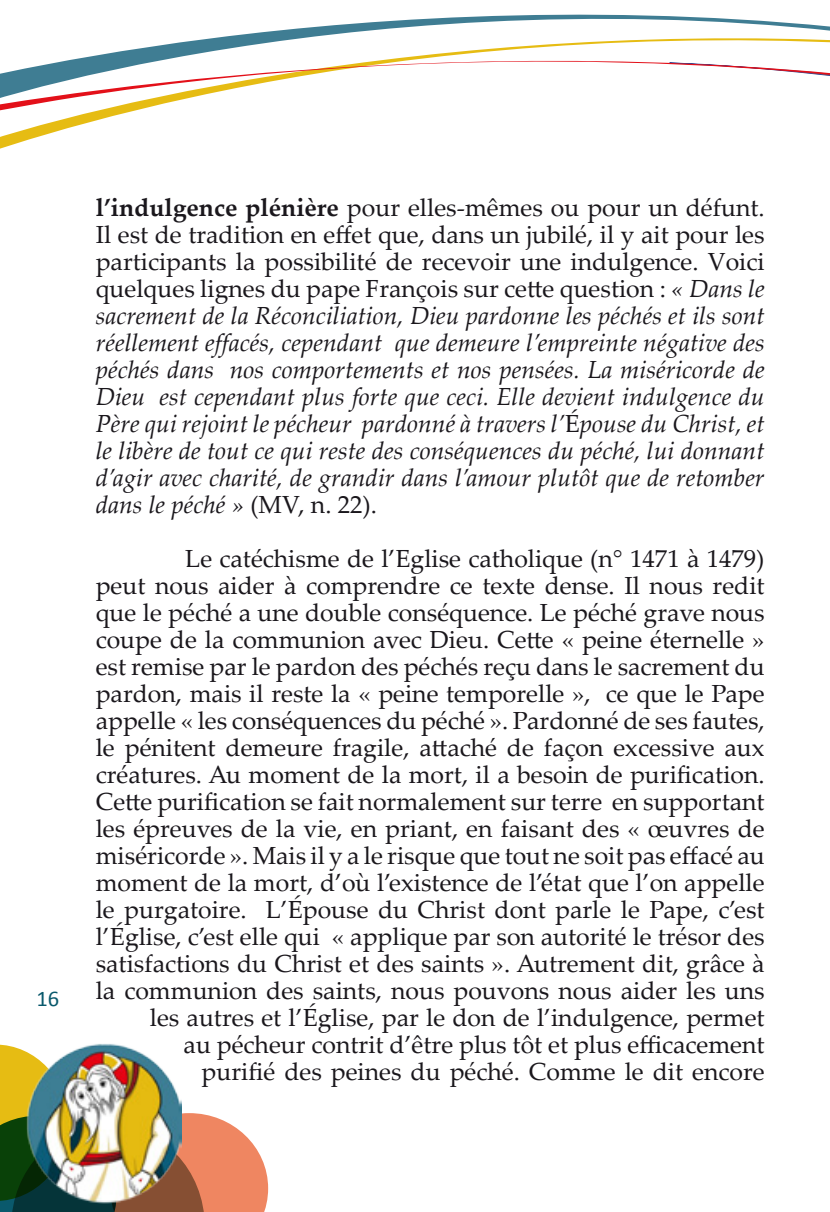
<style>
.page{position:relative;width:830px;height:1212px;background:#fff}
.page>*{position:absolute;margin:0;border:0;box-sizing:border-box;transform-origin:0 0}
.t1{font:24.75px/27px "Palatino Linotype";color:#1a171c;text-align:right}
.t2{font:italic 24.75px/27px "Palatino Linotype";color:#1a171c;text-align:justify}
.t3{font:22.5px "Calibri";color:#0a596c}
.s1{font-weight:700;font-style:normal}
.s2{font-style:normal}
</style>
<div class="page">
<svg style="left:0;top:16px;width:829px;height:118px"></svg>
<svg style="left:0;top:1044px;width:268px;height:168px"></svg>
<img style="left:24px;top:1044px;width:158px;height:159px">
<p class="t3" style="left:36px;top:984px;width:24px">16</p>
<p class="t2" style="left:96px;top:193px;width:670px"><span class="s1">l’indulgence plénière</span> <span class="s2">pour elles-mêmes ou pour un défunt.<br>Il est de tradition en effet que, dans un jubilé, il y ait pour les participants la possibilité de recevoir une indulgence. Voici quelques lignes du pape François sur cette question :</span> « Dans le sacrement de la Réconciliation, Dieu pardonne les péchés et ils sont réellement effacés, cependant que demeure l’empreinte négative des péchés dans nos comportements et nos pensées. La miséricorde de Dieu est cependant plus forte que ceci. Elle devient indulgence du Père qui rejoint le pécheur pardonné à travers l’<span class="s2">É</span>pouse du Christ, et le libère de tout ce qui reste des conséquences du péché, lui donnant d’agir avec charité, de grandir dans l’amour plutôt que de retomber dans le péché » <span class="s2">(MV, n. 22).</span></p>
<p class="t1" style="left:96px;top:544px;width:670px">Le catéchisme de l’Eglise catholique (n° 1471 à 1479)<br>peut nous aider à comprendre ce texte dense. Il nous redit que le péché a une double conséquence. Le péché grave nous coupe de la communion avec Dieu. Cette « peine éternelle » est remise par le pardon des péchés reçu dans le sacrement du pardon, mais il reste la « peine temporelle », ce que le Pape appelle « les conséquences du péché ». Pardonné de ses fautes, le pénitent demeure fragile, attaché de façon excessive aux créatures. Au moment de la mort, il a besoin de purification.<br>Cette purification se fait normalement sur terre en supportant les épreuves de la vie, en priant, en faisant des « œuvres de miséricorde ». Mais il y a le risque que tout ne soit pas effacé au moment de la mort, d’où l’existence de l’état que l’on appelle le purgatoire. L’Épouse du Christ dont parle le Pape, c’est l’Église, c’est elle qui « applique par son autorité le trésor des satisfactions du Christ et des saints ». Autrement dit, grâce à la communion des saints, nous pouvons nous aider les uns les autres et l’Église, par le don de l’indulgence, permet<br>au pécheur contrit d’être plus tôt et plus efficacement<br>purifié des peines du péché. Comme le dit encore</p>
</div>
